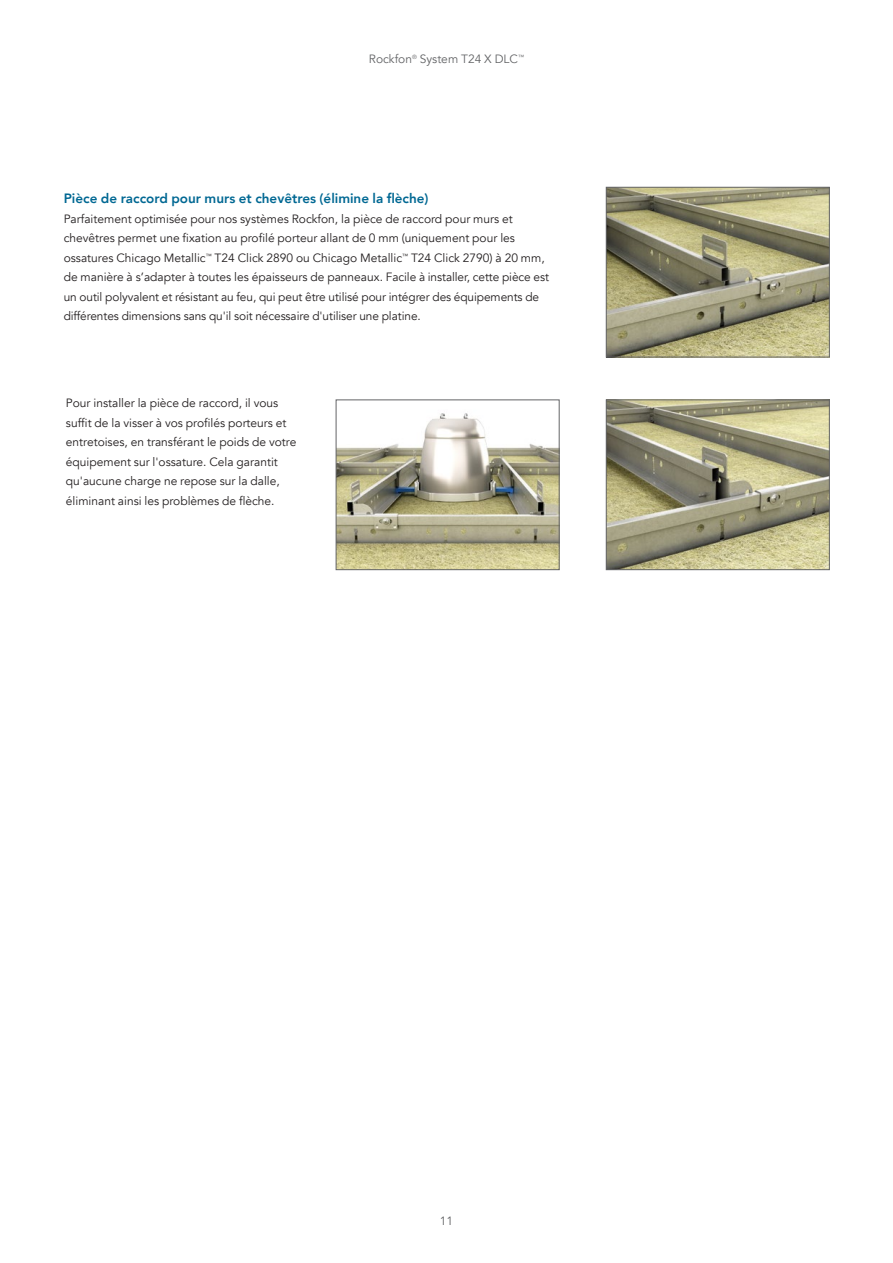
<style>
.page{position:relative;width:893px;height:1263px;background:#fff}
.page>*{position:absolute;margin:0;border:0;box-sizing:border-box;transform-origin:0 0}
.t1{font:800 13.5px "Avenir";color:#006893}
.t2{font:12px/19.5px "Avenir";color:#231f20}
.t3{font:12px "Avenir";color:#636466}
</style>
<div class="page">
<img style="left:608px;top:189px;width:219px;height:166px">
<div style="left:606px;top:187px;width:223px;height:170px;border:1px solid #636466"></div>
<img style="left:608px;top:402px;width:219px;height:166px">
<div style="left:606px;top:400px;width:223px;height:170px;border:1px solid #636466"></div>
<img style="left:338px;top:413px;width:219px;height:155px">
<div style="left:336px;top:400px;width:223px;height:170px;border:1px solid #636466"></div>
<p class="t3" style="left:369px;top:52px;width:157px">Rockfon<sup>®</sup> System T24 X DLC<sup>™</sup></p>
<p class="t1" style="left:64px;top:188px;width:366px">Pièce de raccord pour murs et chevêtres (élimine la flèche)</p>
<p class="t2" style="left:64px;top:209px;width:487px">Parfaitement optimisée pour nos systèmes Rockfon, la pièce de raccord pour murs et chevêtres permet une fixation au profilé porteur allant de 0 mm (uniquement pour les ossatures Chicago Metallic<sup>™</sup> T24 Click 2890 ou Chicago Metallic<sup>™</sup> T24 Click 2790) à 20 mm, de manière à s’adapter à toutes les épaisseurs de panneaux. Facile à installer, cette pièce est un outil polyvalent et résistant au feu, qui peut être utilisé pour intégrer des équipements de différentes dimensions sans qu'il soit nécessaire d'utiliser une platine.</p>
<p class="t2" style="left:66px;top:394px;width:232px">Pour installer la pièce de raccord, il vous suffit de la visser à vos profilés porteurs et entretoises, en transférant le poids de votre équipement sur l'ossature. Cela garantit qu'aucune charge ne repose sur la dalle, éliminant ainsi les problèmes de flèche.</p>
<p class="t3" style="left:440px;top:1213px;width:15px">11</p>
</div>
